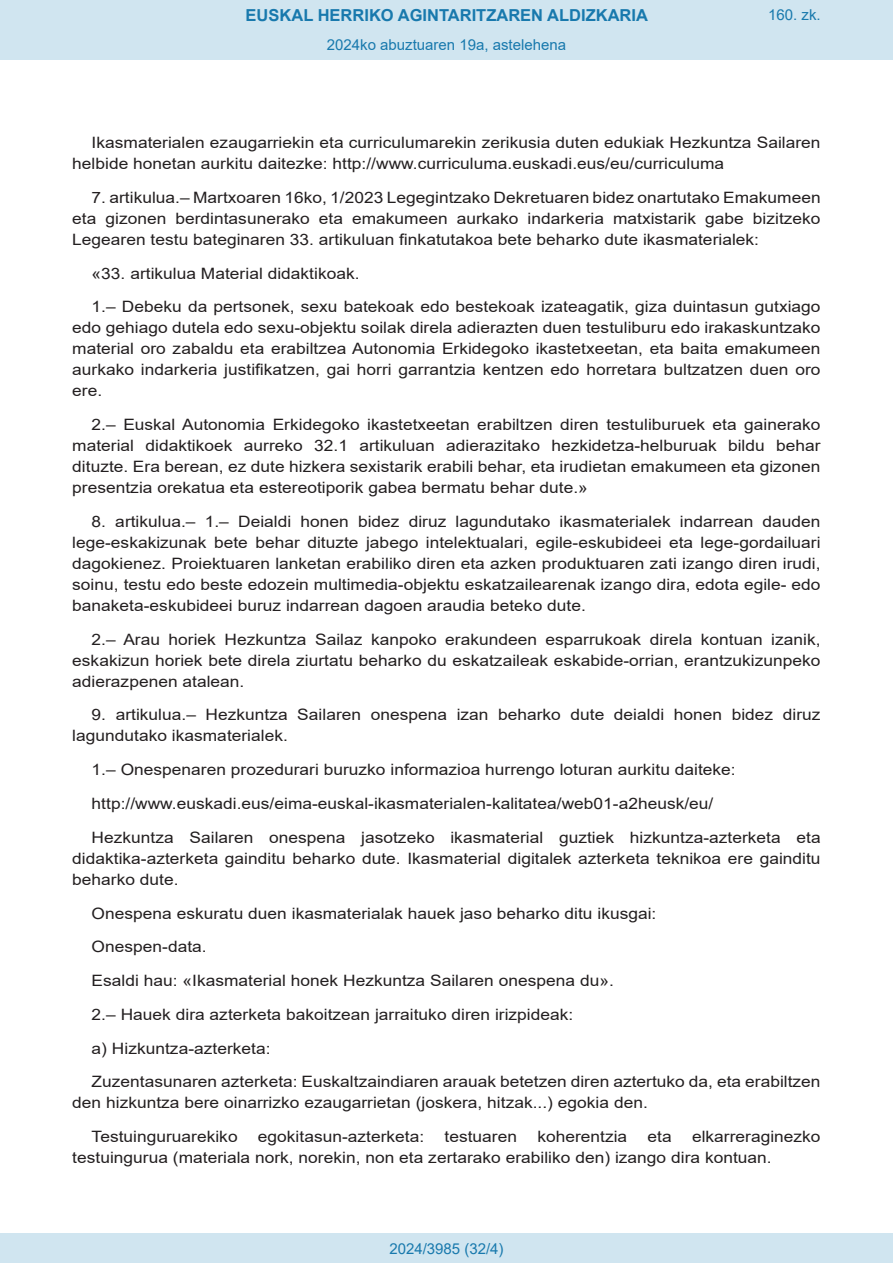
<style>
.page{position:relative;width:893px;height:1263px;background:#fff}
.page>*{position:absolute;margin:0;border:0;box-sizing:border-box;transform-origin:0 0}
.t1{font:700 16.5px "Arial";color:#1879ad}
.BOPVDetalle{font:15.6px/21px "Arial";color:#231f20;text-align:justify;scale:1.11 1}
.Paginacion_Centro{font:15px "Arial";color:#1879ad}
</style>
<div class="page">
<div style="left:0;top:0;width:893px;height:60px;background:#d0e5f0"></div>
<div style="left:0;top:1233px;width:893px;height:30px;background:#d0e5f0"></div>
<p class="t1" style="left:246px;top:3px;width:404px">EUSKAL HERRIKO AGINTARITZAREN ALDIZKARIA</p>
<p class="Paginacion_Centro" style="left:327px;top:35px;width:241px">2024ko abuztuaren 19a, astelehena</p>
<p class="Paginacion_Centro" style="left:768px;top:5px;width:54px">160. zk.</p>
<p class="BOPVDetalle" style="left:72px;top:132px;width:676px;text-indent:19px">Ikasmaterialen ezaugarriekin eta curriculumarekin zerikusia duten edukiak Hezkuntza Sailaren helbide honetan aurkitu daitezke: http://www.curriculuma.euskadi.eus/eu/curriculuma</p>
<p class="BOPVDetalle" style="left:72px;top:187px;width:676px;text-indent:19px">7. artikulua.– Martxoaren 16ko, 1/2023 Legegintzako Dekretuaren bidez onartutako Emakumeen eta gizonen berdintasunerako eta emakumeen aurkako indarkeria matxistarik gabe bizitzeko Legearen testu bateginaren 33. artikuluan finkatutakoa bete beharko dute ikasmaterialek:</p>
<p class="BOPVDetalle" style="left:92px;top:263px;width:243px">«33. artikulua Material didaktikoak.</p>
<p class="BOPVDetalle" style="left:72px;top:296px;width:676px;text-indent:19px">1.– Debeku da pertsonek, sexu batekoak edo bestekoak izateagatik, giza duintasun gutxiago edo gehiago dutela edo sexu-objektu soilak direla adierazten duen testuliburu edo irakaskuntzako material oro zabaldu eta erabiltzea Autonomia Erkidegoko ikastetxeetan, eta baita emakumeen aurkako indarkeria justifikatzen, gai horri garrantzia kentzen edo horretara bultzatzen duen oro ere.</p>
<p class="BOPVDetalle" style="left:72px;top:414px;width:676px;text-indent:19px">2.– Euskal Autonomia Erkidegoko ikastetxeetan erabiltzen diren testuliburuek eta gainerako material didaktikoek aurreko 32.1 artikuluan adierazitako hezkidetza-helburuak bildu behar dituzte. Era berean, ez dute hizkera sexistarik erabili behar, eta irudietan emakumeen eta gizonen presentzia orekatua eta estereotiporik gabea bermatu behar dute.»</p>
<p class="BOPVDetalle" style="left:72px;top:511px;width:676px;text-indent:19px">8. artikulua.– 1.– Deialdi honen bidez diruz lagundutako ikasmaterialek indarrean dauden lege-eskakizunak bete behar dituzte jabego intelektualari, egile-eskubideei eta lege-gordailuari dagokienez. Proiektuaren lanketan erabiliko diren eta azken produktuaren zati izango diren irudi, soinu, testu edo beste edozein multimedia-objektu eskatzailearenak izango dira, edota egile- edo banaketa-eskubideei buruz indarrean dagoen araudia beteko dute.</p>
<p class="BOPVDetalle" style="left:72px;top:629px;width:676px;text-indent:19px">2.– Arau horiek Hezkuntza Sailaz kanpoko erakundeen esparrukoak direla kontuan izanik, eskakizun horiek bete direla ziurtatu beharko du eskatzaileak eskabide-orrian, erantzukizunpeko adierazpenen atalean.</p>
<p class="BOPVDetalle" style="left:72px;top:704px;width:676px;text-indent:19px">9. artikulua.– Hezkuntza Sailaren onespena izan beharko dute deialdi honen bidez diruz lagundutako ikasmaterialek.</p>
<p class="BOPVDetalle" style="left:92px;top:759px;width:582px">1.– Onespenaren prozedurari buruzko informazioa hurrengo loturan aurkitu daiteke:</p>
<p class="BOPVDetalle" style="left:92px;top:793px;width:562px">http://www.euskadi.eus/eima-euskal-ikasmaterialen-kalitatea/web01-a2heusk/eu/</p>
<p class="BOPVDetalle" style="left:72px;top:827px;width:676px;text-indent:19px">Hezkuntza Sailaren onespena jasotzeko ikasmaterial guztiek hizkuntza-azterketa eta didaktika-azterketa gainditu beharko dute. Ikasmaterial digitalek azterketa teknikoa ere gainditu beharko dute.</p>
<p class="BOPVDetalle" style="left:92px;top:902px;width:510px">Onespena eskuratu duen ikasmaterialak hauek jaso beharko ditu ikusgai:</p>
<p class="BOPVDetalle" style="left:92px;top:936px;width:105px">Onespen-data.</p>
<p class="BOPVDetalle" style="left:92px;top:970px;width:472px">Esaldi hau: «Ikasmaterial honek Hezkuntza Sailaren onespena du».</p>
<p class="BOPVDetalle" style="left:92px;top:1004px;width:435px">2.– Hauek dira azterketa bakoitzean jarraituko diren irizpideak:</p>
<p class="BOPVDetalle" style="left:92px;top:1037px;width:163px">a) Hizkuntza-azterketa:</p>
<p class="BOPVDetalle" style="left:72px;top:1071px;width:676px;text-indent:19px">Zuzentasunaren azterketa: Euskaltzaindiaren arauak betetzen diren aztertuko da, eta erabiltzen den hizkuntza bere oinarrizko ezaugarrietan (joskera, hitzak...) egokia den.</p>
<p class="BOPVDetalle" style="left:92px;top:1126px;width:133px">Testuinguruarekiko</p>
<p class="BOPVDetalle" style="left:258px;top:1126px;width:151px">egokitasun-azterketa:</p>
<p class="BOPVDetalle" style="left:445px;top:1126px;width:67px">testuaren</p>
<p class="BOPVDetalle" style="left:537px;top:1126px;width:82px">koherentzia</p>
<p class="BOPVDetalle" style="left:648px;top:1126px;width:23px">eta</p>
<p class="BOPVDetalle" style="left:72px;top:1126px;width:676px;text-indent:620px">elkarreraginezko testuingurua (materiala nork, norekin, non eta zertarako erabiliko den) izango dira kontuan.</p>
<p class="Paginacion_Centro" style="left:389px;top:1238px;width:116px">2024/3985 (32/4)</p>
</div>
